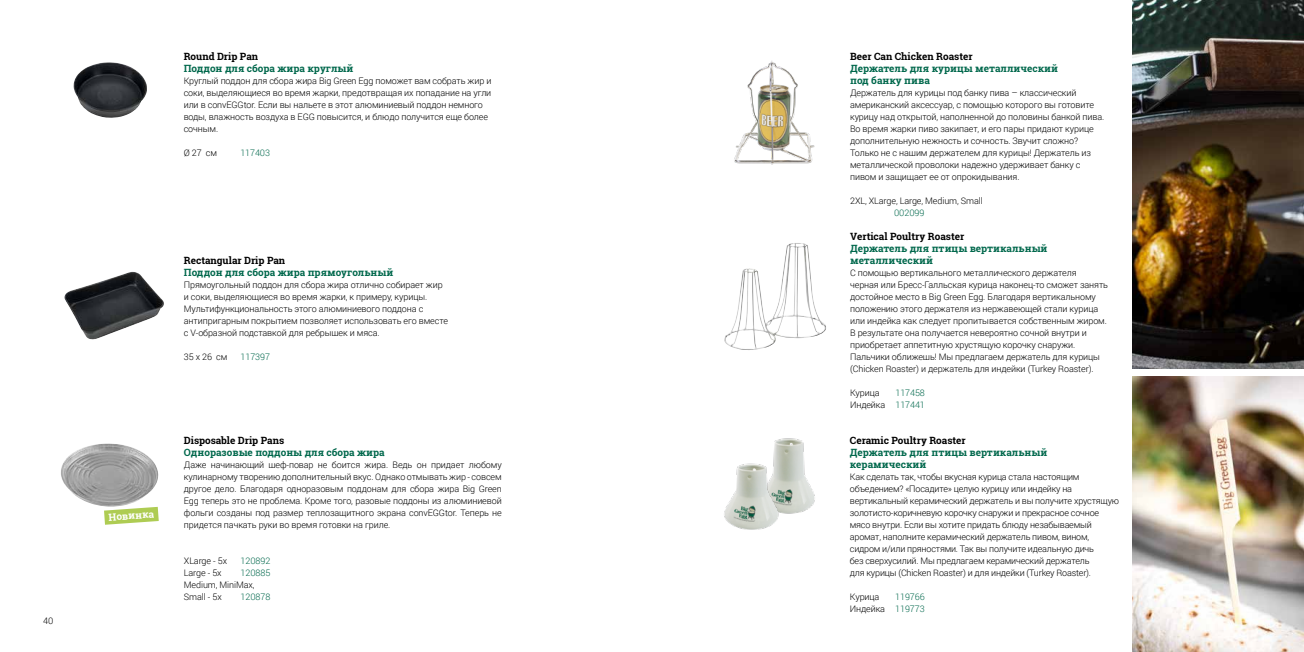
<style>
.page{position:relative;width:1304px;height:652px;background:#fff}
.page>*{position:absolute;margin:0;border:0;box-sizing:border-box;transform-origin:0 0}
.t1{font:700 10px/12px "Roboto Slab";color:#00684c}
.t2{font:700 10px "Roboto Slab";color:#000}
.t3{font:700 10px "Roboto Slab";color:#fff}
.t4{font:300 9px/12px "Roboto";letter-spacing:-.01em;color:#000}
.t5{font:300 9px/12px "Roboto";letter-spacing:-.01em;color:#00684c;text-align:right}
.s1{color:#000}
</style>
<div class="page">
<img style="left:1132px;top:0;width:172px;height:369px">
<img style="left:1132px;top:376px;width:172px;height:276px">
<img style="left:734px;top:61px;width:81px;height:104px">
<img style="left:773px;top:438px;width:42px;height:76px">
<img style="left:724px;top:459px;width:66px;height:71px">
<img style="left:724px;top:243px;width:102px;height:107px">
<img style="left:64px;top:272px;width:100px;height:67px">
<img style="left:73px;top:62px;width:74px;height:56px">
<img style="left:61px;top:443px;width:97px;height:64px">
<svg style="left:104px;top:507px;width:55px;height:18px"></svg>
<p class="t4" style="left:43px;top:615px;width:12px">40</p>
<p class="t2" style="left:184px;top:50px;width:76px">Round Drip Pan</p>
<p class="t1" style="left:184px;top:62px;width:171px">Поддон для сбора жира круглый</p>
<p class="t4" style="left:184px;top:75px;width:309px">Круглый поддон для сбора жира Big Green Egg поможет вам собрать жир и соки, выделяющиеся во время жарки, предотвращая их попадание на угли или в convEGGtor. Если вы нальете в этот алюминиевый поддон немного воды, влажность воздуха в EGG повысится, и блюдо получится еще более сочным.</p>
<p class="t4" style="left:184px;top:146px;width:35px">Ø 27 см</p>
<p class="t5" style="left:240px;top:146px;width:31px">117403</p>
<p class="t2" style="left:184px;top:254px;width:103px">Rectangular Drip Pan</p>
<p class="t1" style="left:184px;top:266px;width:211px">Поддон для сбора жира прямоугольный</p>
<p class="t4" style="left:184px;top:279px;width:266px">Прямоугольный поддон для сбора жира отлично собирает жир и соки, выделяющиеся во время жарки, к примеру, курицы.<br>Мультифункциональность этого алюминиевого поддона с антипригарным покрытием позволяет использовать его вместе с V-образной подставкой для ребрышек и мяса.</p>
<p class="t4" style="left:184px;top:350px;width:45px">35 x 26 см</p>
<p class="t5" style="left:241px;top:350px;width:31px">117397</p>
<p class="t3" style="left:108px;top:510px;width:47px;rotate:-4deg">Новинка</p>
<p class="t2" style="left:184px;top:434px;width:102px">Disposable Drip Pans</p>
<p class="t1" style="left:184px;top:446px;width:202px">Одноразовые поддоны для сбора жира</p>
<p class="t4" style="left:184px;top:459px;width:319px;text-align:justify">Даже начинающий шеф-повар не боится жира. Ведь он придает любому кулинарному творению дополнительный вкус. Однако отмывать жир - совсем другое дело. Благодаря одноразовым поддонам для сбора жира Big Green Egg теперь это не проблема. Кроме того, разовые поддоны из алюминиевой фольги созданы под размер теплозащитного экрана convEGGtor. Теперь не придется пачкать руки во время готовки на гриле.</p>
<p class="t4" style="left:184px;top:554px;width:45px">XLarge - 5x</p>
<p class="t5" style="left:241px;top:554px;width:31px">120892</p>
<p class="t4" style="left:184px;top:566px;width:39px">Large - 5x</p>
<p class="t5" style="left:241px;top:566px;width:31px">120885</p>
<p class="t4" style="left:184px;top:578px;width:72px">Medium, MiniMax,<br>Small - 5x</p>
<p class="t5" style="left:241px;top:590px;width:31px">120878</p>
<p class="t2" style="left:850px;top:50px;width:124px">Beer Can Chicken Roaster</p>
<p class="t1" style="left:850px;top:62px;width:210px">Держатель для курицы металлический под банку пива</p>
<p class="t4" style="left:850px;top:87px;width:256px">Держатель для курицы под банку пива – классический американский аксессуар, с помощью которого вы готовите курицу над открытой, наполненной до половины банкой пива.<br>Во время жарки пиво закипает, и его пары придают курице дополнительную нежность и сочность. Звучит сложно?<br>Только не с нашим держателем для курицы! Держатель из металлической проволоки надежно удерживает банку с пивом и защищает ее от опрокидывания.</p>
<p class="t4" style="left:850px;top:194px;width:134px">2XL, XLarge, Large, Medium, Small</p>
<p class="t5" style="left:894px;top:206px;width:32px">002099</p>
<p class="t2" style="left:850px;top:230px;width:116px">Vertical Poultry Roaster</p>
<p class="t1" style="left:850px;top:242px;width:199px">Держатель для птицы вертикальный металлический</p>
<p class="t4" style="left:850px;top:267px;width:260px">С помощью вертикального металлического держателя<br>черная или Бресс-Галльская курица наконец-то сможет занять достойное место в Big Green Egg. Благодаря вертикальному положению этого держателя из нержавеющей стали курица или индейка как следует пропитывается собственным жиром.<br>В результате она получается невероятно сочной внутри и приобретает аппетитную хрустящую корочку снаружи.<br>Пальчики оближешь! Мы предлагаем держатель для курицы (Chicken Roaster) и держатель для индейки (Turkey Roaster).</p>
<p class="t4" style="left:850px;top:386px;width:31px">Курица</p>
<p class="t5" style="left:850px;top:386px;width:76px">117458<br><span class="s1">Индейка</span> 117441</p>
<p class="t2" style="left:850px;top:434px;width:117px">Ceramic Poultry Roaster</p>
<p class="t1" style="left:850px;top:446px;width:199px">Держатель для птицы вертикальный керамический</p>
<p class="t4" style="left:850px;top:471px;width:271px">Как сделать так, чтобы вкусная курица стала настоящим объедением? «Посадите» целую курицу или индейку на вертикальный керамический держатель и вы получите хрустящую золотисто-коричневую корочку снаружи и прекрасное сочное мясо внутри. Если вы хотите придать блюду незабываемый аромат, наполните керамический держатель пивом, вином, сидром и/или пряностями. Так вы получите идеальную дичь<br>без сверхусилий. Мы предлагаем керамический держатель<br>для курицы (Chicken Roaster) и для индейки (Turkey Roaster).</p>
<p class="t4" style="left:850px;top:590px;width:31px">Курица</p>
<p class="t5" style="left:850px;top:590px;width:76px">119766<br><span class="s1">Индейка</span> 119773</p>
</div>
